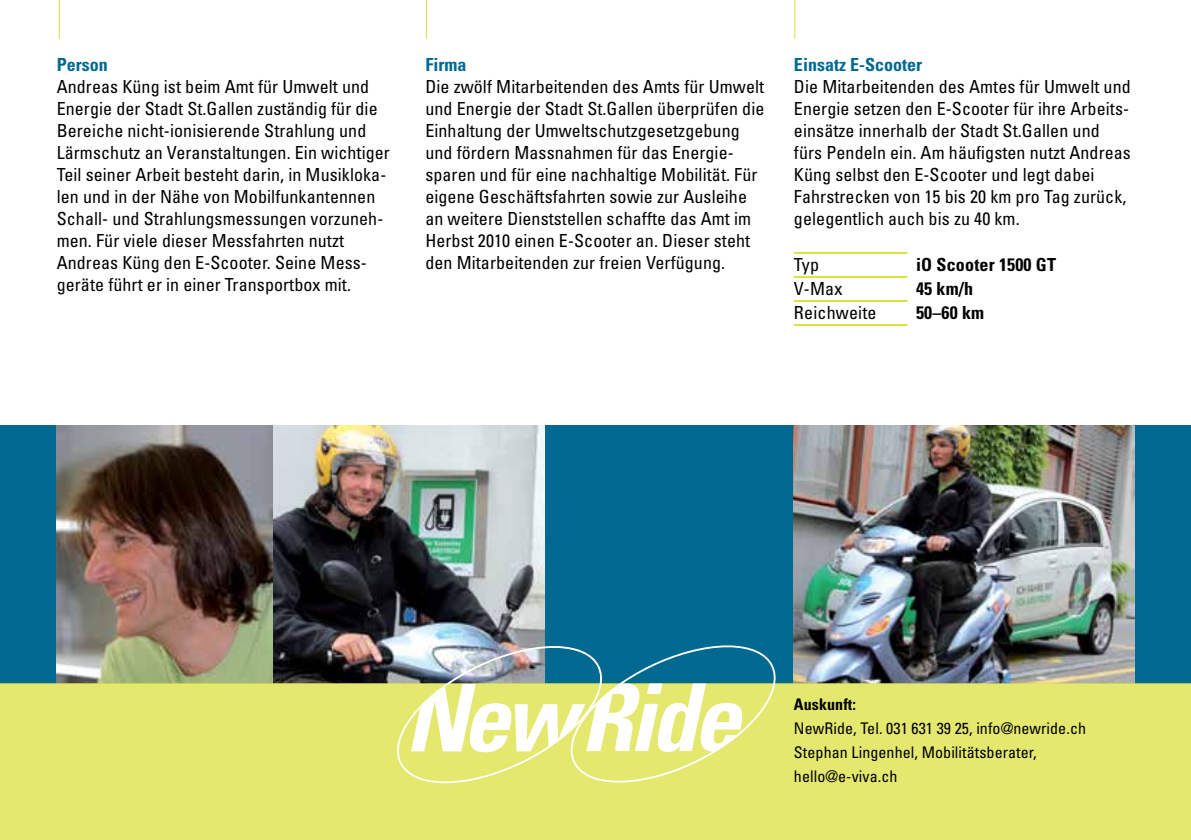
<style>
.page{position:relative;width:1191px;height:840px;background:#fff}
.page>*{position:absolute;margin:0;border:0;box-sizing:border-box;transform-origin:0 0}
.t1{font:condensed 18px/22px "Univers";letter-spacing:.005em;color:#000}
.t2{font:700 condensed 18px "Univers";letter-spacing:.01em;color:#000}
.t3{font:700 condensed 18px "Univers";color:#006991}
.t4{font:condensed 16px/24px "Univers";letter-spacing:.005em;color:#000}
.t5{font:700 condensed 16px "Univers";letter-spacing:.005em;color:#000}
</style>
<div class="page">
<div style="left:0;top:425px;width:1191px;height:258px;background:#006991"></div>
<img style="left:272px;top:425px;width:272px;height:258px">
<img style="left:794px;top:425px;width:340px;height:258px">
<img style="left:57px;top:425px;width:215px;height:258px">
<div style="left:0;top:683px;width:1191px;height:156px;background:#e4e86e"></div>
<svg style="left:384px;top:638px;width:404px;height:146px"></svg>
<hr style="left:794px;top:252px;width:113px;height:2px;background:#dbe13e">
<hr style="left:794px;top:276px;width:113px;height:2px;background:#dbe13e">
<hr style="left:794px;top:300px;width:113px;height:2px;background:#dbe13e">
<hr style="left:794px;top:324px;width:113px;height:2px;background:#dbe13e">
<hr style="left:59px;top:0;width:1px;height:39px;background:#dbe13e">
<hr style="left:426px;top:0;width:1px;height:39px;background:#dbe13e">
<hr style="left:794px;top:0;width:1px;height:39px;background:#dbe13e">
<p class="t3" style="left:57px;top:53px;width:52px">Person</p>
<p class="t1" style="left:57px;top:75px;width:335px">Andreas Küng ist beim Amt für Umwelt und Energie der Stadt St.Gallen zuständig für die Bereiche nicht-ionisierende Strahlung und Lärmschutz an Veranstaltungen. Ein wichtiger Teil seiner Arbeit besteht darin, in Musikloka&shy;len und in der Nähe von Mobilfunkantennen Schall- und Strahlungsmessungen vorzuneh&shy;men. Für viele dieser Messfahrten nutzt Andreas Küng den E-Scooter. Seine Mess&shy;geräte führt er in einer Transportbox mit.</p>
<p class="t3" style="left:425px;top:53px;width:42px">Firma</p>
<p class="t1" style="left:425px;top:75px;width:341px">Die zwölf Mitarbeitenden des Amts für Umwelt und Energie der Stadt St.Gallen überprüfen die Einhaltung der Umweltschutzgesetzgebung und fördern Massnahmen für das Energie&shy;sparen und für eine nachhaltige Mobilität. Für eigene Geschäftsfahrten sowie zur Ausleihe an weitere Dienststellen schaffte das Amt im Herbst 2010 einen E-Scooter an. Dieser steht den Mitarbeitenden zur freien Verfügung.</p>
<p class="t3" style="left:794px;top:53px;width:129px">Einsatz E-Scooter</p>
<p class="t1" style="left:794px;top:75px;width:338px">Die Mitarbeitenden des Amtes für Umwelt und Energie setzen den E-Scooter für ihre Arbeits&shy;einsätze innerhalb der Stadt St.Gallen und fürs Pendeln ein. Am häufigsten nutzt Andreas Küng selbst den E-Scooter und legt dabei Fahrstrecken von 15 bis 20 km pro Tag zurück, gelegentlich auch bis zu 40 km.</p>
<p class="t1" style="left:794px;top:253px;width:27px">Typ</p>
<p class="t2" style="left:916px;top:253px;width:142px">iO Scooter 1500 GT</p>
<p class="t1" style="left:794px;top:277px;width:50px">V-Max</p>
<p class="t2" style="left:916px;top:277px;width:59px">45 km/h</p>
<p class="t1" style="left:794px;top:301px;width:84px">Reichweite</p>
<p class="t2" style="left:916px;top:301px;width:70px">50–60 km</p>
<p class="t5" style="left:794px;top:694px;width:63px">Auskunft:</p>
<p class="t4" style="left:794px;top:715px;width:293px">NewRide, Tel. 031 631 39 25, info@newride.ch<br>Stephan Lingenhel, Mobilitätsberater, hello@e-viva.ch</p>
</div>
